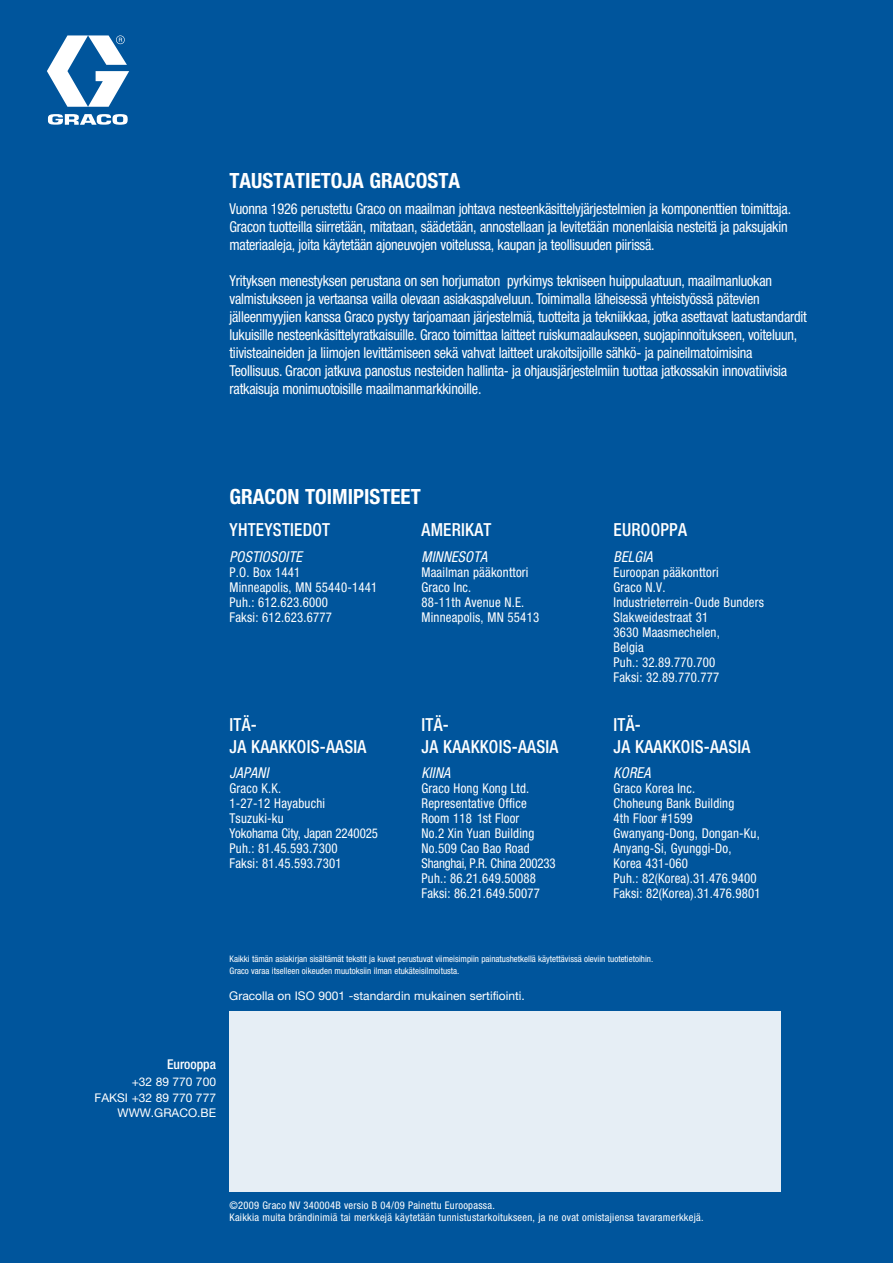
<style>
.page{position:relative;width:893px;height:1263px;background:#00559c}
.page>*{position:absolute;margin:0;border:0;box-sizing:border-box;transform-origin:0 0}
.t1{font:700 condensed 21px "Helvetica Neue LT Std";color:#fff}
.t2{font:500 condensed 18px/21.6px "Helvetica Neue LT Std";letter-spacing:.015em;color:#fff;scale:.95 1}
.t3{font:condensed 15px/18px "Helvetica Neue LT Std";letter-spacing:-.015em;color:#fff;scale:.95 1}
.t4{font:italic condensed 15px "Helvetica Neue LT Std";letter-spacing:.015em;color:#fff;scale:.95 1}
.t5{font:condensed 13.5px/15px "Helvetica Neue LT Std";letter-spacing:.015em;color:#fff;scale:.95 1}
.t6{font:500 condensed 13.5px "Helvetica Neue LT Std";color:#fff}
.t7{font:12px/16.5px "Helvetica Neue LT Std";color:#fff;text-align:right}
.t8{font:condensed 10.5px/12px "Helvetica Neue LT Std";letter-spacing:.025em;color:#fff}
.t9{font:condensed 9px/12px "Helvetica Neue LT Std";color:#fff}
</style>
<div class="page">
<div style="left:229px;top:1011px;width:552px;height:180px;background:#e6eef5"></div>
<svg style="left:47px;top:35px;width:82px;height:90px"></svg>
<h1 class="t1" style="left:229px;top:173px;width:232px">TAUSTATIETOJA GRACOSTA</h1>
<p class="t3" style="left:229px;top:201px;width:593px">Vuonna 1926 perustettu Graco on maailman johtava nesteenkäsittelyjärjestelmien ja komponenttien toimittaja.<br>Gracon tuotteilla siirretään, mitataan, säädetään, annostellaan ja levitetään monenlaisia nesteitä ja paksujakin materiaaleja, joita käytetään ajoneuvojen voitelussa, kaupan ja teollisuuden piirissä.</p>
<p class="t3" style="left:229px;top:273px;width:609px">Yrityksen menestyksen perustana on sen horjumaton pyrkimys tekniseen huippulaatuun, maailmanluokan valmistukseen ja vertaansa vailla olevaan asiakaspalveluun. Toimimalla läheisessä yhteistyössä pätevien jälleenmyyjien kanssa Graco pystyy tarjoamaan järjestelmiä, tuotteita ja tekniikkaa, jotka asettavat laatustandardit lukuisille nesteenkäsittelyratkaisuille. Graco toimittaa laitteet ruiskumaalaukseen, suojapinnoitukseen, voiteluun, tiivisteaineiden ja liimojen levittämiseen sekä vahvat laitteet urakoitsijoille sähkö- ja paineilmatoimisina Teollisuus. Gracon jatkuva panostus nesteiden hallinta- ja ohjausjärjestelmiin tuottaa jatkossakin innovatiivisia ratkaisuja monimuotoisille maailmanmarkkinoille.</p>
<h1 class="t1" style="left:229px;top:489px;width:193px">GRACON TOIMIPISTEET</h1>
<p class="t2" style="left:229px;top:521px;width:107px">YHTEYSTIEDOT</p>
<p class="t4" style="left:229px;top:551px;width:78px">POSTIOSOITE</p>
<p class="t5" style="left:229px;top:566px;width:157px">P.O. Box 1441<br>Minneapolis, MN 55440-1441<br>Puh.: 612.623.6000<br>Faksi: 612.623.6777</p>
<p class="t2" style="left:421px;top:521px;width:75px">AMERIKAT</p>
<p class="t4" style="left:421px;top:551px;width:71px">MINNESOTA</p>
<p class="t5" style="left:421px;top:566px;width:125px">Maailman pääkonttori<br>Graco Inc.<br>88-11th Avenue N.E.<br>Minneapolis, MN 55413</p>
<p class="t2" style="left:613px;top:521px;width:79px">EUROOPPA</p>
<p class="t4" style="left:613px;top:551px;width:43px">BELGIA</p>
<p class="t5" style="left:613px;top:566px;width:160px">Euroopan pääkonttori<br>Graco N.V.<br>Industrieterrein-Oude Bunders<br>Slakweidestraat 31<br>3630 Maasmechelen,<br>Belgia<br>Puh.: 32.89.770.700<br>Faksi: 32.89.770.777</p>
<p class="t2" style="left:229px;top:716px;width:146px">ITÄ-<br>JA KAAKKOIS-AASIA</p>
<p class="t4" style="left:229px;top:768px;width:43px">JAPANI</p>
<p class="t5" style="left:229px;top:783px;width:158px">Graco K.K.<br>1-27-12 Hayabuchi<br>Tsuzuki-ku<br>Yokohama City, Japan 2240025<br>Puh.: 81.45.593.7300<br>Faksi: 81.45.593.7301</p>
<p class="t2" style="left:421px;top:716px;width:146px">ITÄ-<br>JA KAAKKOIS-AASIA</p>
<p class="t4" style="left:421px;top:768px;width:32px">KIINA</p>
<p class="t5" style="left:421px;top:783px;width:143px">Graco Hong Kong Ltd.<br>Representative Office<br>Room 118 1st Floor<br>No.2 Xin Yuan Building<br>No.509 Cao Bao Road<br>Shanghai, P.R. China 200233<br>Puh.: 86.21.649.50088<br>Faksi: 86.21.649.50077</p>
<p class="t2" style="left:613px;top:716px;width:146px">ITÄ-<br>JA KAAKKOIS-AASIA</p>
<p class="t4" style="left:613px;top:768px;width:40px">KOREA</p>
<p class="t5" style="left:613px;top:783px;width:156px">Graco Korea Inc.<br>Choheung Bank Building<br>4th Floor #1599<br>Gwanyang-Dong, Dongan-Ku,<br>Anyang-Si, Gyunggi-Do,<br>Korea 431-060<br>Puh.: 82(Korea).31.476.9400<br>Faksi: 82(Korea).31.476.9801</p>
<p class="t9" style="left:229px;top:954px;width:425px">Kaikki tämän asiakirjan sisältämät tekstit ja kuvat perustuvat viimeisimpiin painatushetkellä käytettävissä oleviin tuotetietoihin.<br>Graco varaa itselleen oikeuden muutoksiin ilman etukäteisilmoitusta.</p>
<p class="t7" style="left:229px;top:989px;width:297px">Gracolla on ISO 9001 -standardin mukainen sertifiointi.</p>
<p class="t6" style="left:167px;top:1060px;width:50px">Eurooppa</p>
<p class="t7" style="left:95px;top:1075px;width:123px">+32 89 770 700<br>FAKSI +32 89 770 777</p>
<p class="t7" style="left:118px;top:1106px;width:100px">WWW.GRACO.BE</p>
<p class="t8" style="left:229px;top:1201px;width:476px">©2009 Graco NV 340004B versio B 04/09 Painettu Euroopassa.<br>Kaikkia muita brändinimiä tai merkkejä käytetään tunnistustarkoitukseen, ja ne ovat omistajiensa tavaramerkkejä.</p>
</div>
